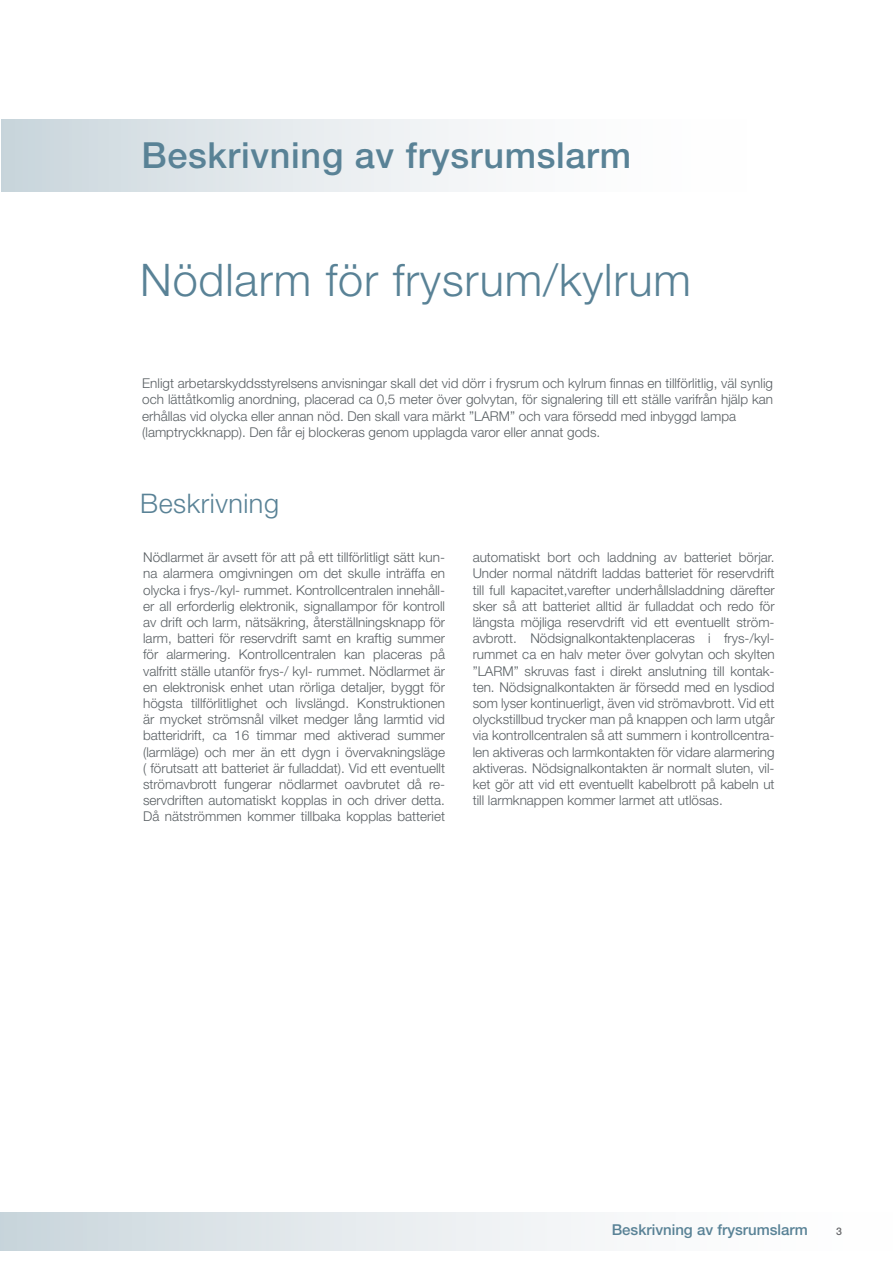
<style>
.page{position:relative;width:893px;height:1263px;background:#fff}
.page>*{position:absolute;margin:0;border:0;box-sizing:border-box;transform-origin:0 0}
.Allmänt_styckeformat{font:300 45px "Helvetica Neue LT Std";letter-spacing:.02em;color:#598296}
.Allmänt_styckeformat-2{font:500 36px "Helvetica Neue LT Std";letter-spacing:.02em;color:#598296}
.Allmänt_styckeformat-3{font:300 27px "Helvetica Neue LT Std";letter-spacing:.02em;color:#598296}
.Allmänt_styckeformat-4{font:500 15px "Helvetica Neue LT Std";color:#598296}
.Allmänt_styckeformat-5{font:300 13.5px/16.2px "Helvetica Neue LT Std";color:#595f63;text-align:justify}
.Allmänt_styckeformat-6{font:500 10.5px "Helvetica Neue LT Std";color:#656568}
</style>
<div class="page">
<div style="left:0;top:1213px;width:893px;height:38px;background:linear-gradient(to right,#cdd8de,#fff)"></div>
<div style="left:1px;top:119px;width:748px;height:72px;background:linear-gradient(to right,#ced9de,#fff)"></div>
<p class="Allmänt_styckeformat-2" style="left:141px;top:133px;width:491px">Beskrivning av frysrumslarm</p>
<p class="Allmänt_styckeformat" style="left:140px;top:252px;width:552px">Nödlarm för frysrum/kylrum</p>
<p class="Allmänt_styckeformat-5" style="left:142px;top:375px;width:632px">Enligt arbetarskyddsstyrelsens anvisningar skall det vid dörr i frysrum och kylrum finnas en tillförlitlig, väl synlig och lättåtkomlig anordning, placerad ca 0,5 meter över golvytan, för signalering till ett ställe varifrån hjälp kan erhållas vid olycka eller annan nöd. Den skall vara märkt ”LARM” och vara försedd med inbyggd lampa</p>
<p class="Allmänt_styckeformat-5" style="left:142px;top:423px;width:459px">(lamptryckknapp). Den får ej blockeras genom upplagda varor eller annat gods.</p>
<p class="Allmänt_styckeformat-3" style="left:140px;top:486px;width:140px">Beskrivning</p>
<p class="Allmänt_styckeformat-5" style="left:143px;top:549px;width:303px">Nödlarmet är avsett för att på ett tillförlitligt sätt kun&shy;na alarmera omgivningen om det skulle inträffa en olycka i frys-/kyl- rummet. Kontrollcentralen innehåll&shy;er all erforderlig elektronik, signallampor för kontroll av drift och larm, nätsäkring, återställningsknapp för larm, batteri för reservdrift samt en kraftig summer för alarmering. Kontrollcentralen kan placeras på valfritt ställe utanför frys-/ kyl- rummet. Nödlarmet är en elektronisk enhet utan rörliga detaljer, byggt för högsta tillförlitlighet och livslängd. Konstruktionen är mycket strömsnål vilket medger lång larmtid vid batteridrift, ca 16 timmar med aktiverad summer (larmläge) och mer än ett dygn i övervakningsläge ( förutsatt att batteriet är fulladdat). Vid ett eventuellt strömavbrott fungerar nödlarmet oavbrutet då re&shy;servdriften automatiskt kopplas in och driver detta.<br>Då nätströmmen kommer tillbaka kopplas batteriet</p>
<p class="Allmänt_styckeformat-5" style="left:473px;top:549px;width:303px">automatiskt bort och laddning av batteriet börjar.<br>Under normal nätdrift laddas batteriet för reservdrift till full kapacitet,varefter underhållsladdning därefter sker så att batteriet alltid är fulladdat och redo för längsta möjliga reservdrift vid ett eventuellt ström&shy;avbrott. Nödsignalkontaktenplaceras i frys-/kyl&shy;rummet ca en halv meter över golvytan och skylten ”LARM” skruvas fast i direkt anslutning till kontak&shy;ten. Nödsignalkontakten är försedd med en lysdiod som lyser kontinuerligt, även vid strömavbrott. Vid ett olyckstillbud trycker man på knappen och larm utgår via kontrollcentralen så att summern i kontrollcentra&shy;len aktiveras och larmkontakten för vidare alarmering aktiveras. Nödsignalkontakten är normalt sluten, vil&shy;ket gör att vid ett eventuellt kabelbrott på kabeln ut till larmknappen kommer larmet att utlösas.</p>
<p class="Allmänt_styckeformat-4" style="left:612px;top:1221px;width:198px">Beskrivning av frysrumslarm</p>
<p class="Allmänt_styckeformat-6" style="left:836px;top:1225px;width:7px">3</p>
</div>
